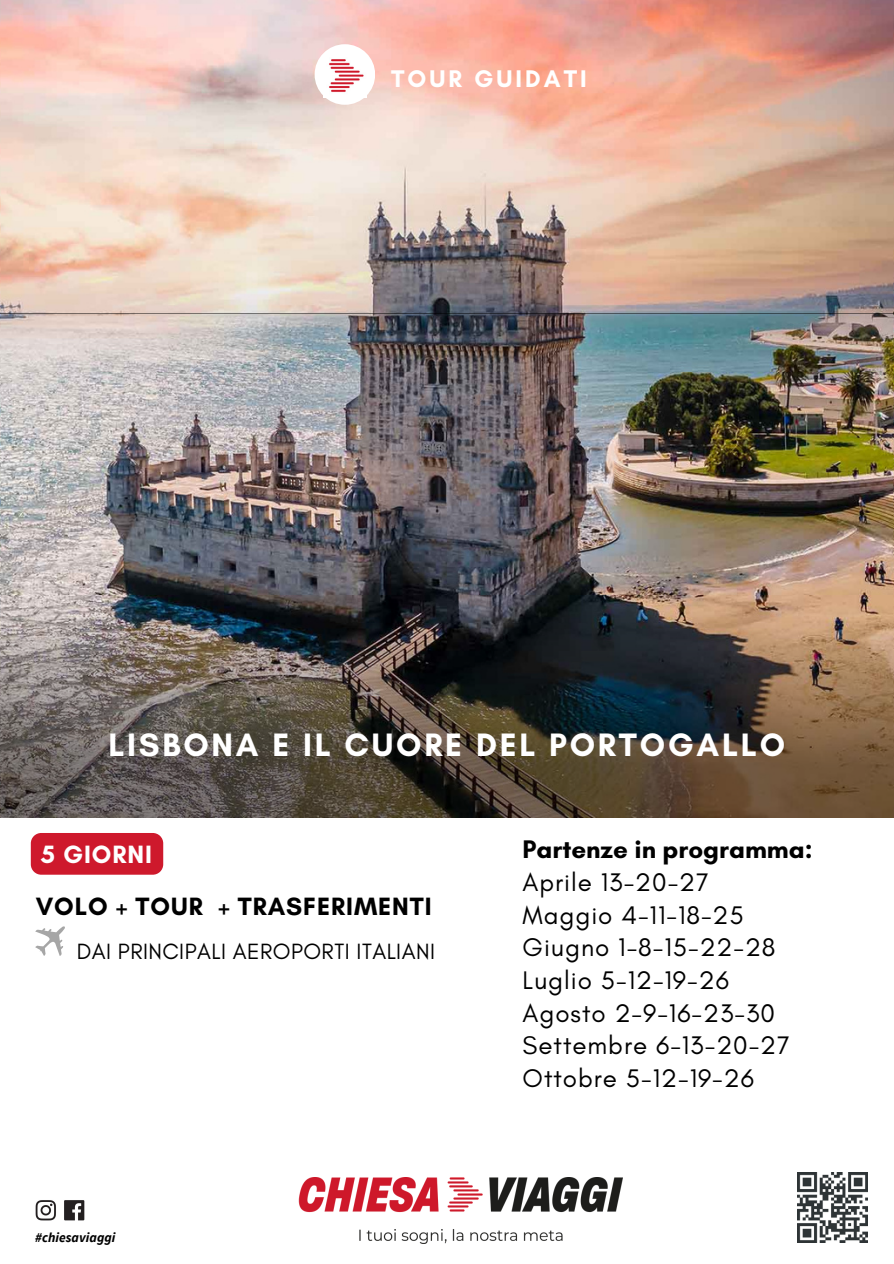
<style>
.page{position:relative;width:894px;height:1264px;background:#fff}
.page>*{position:absolute;margin:0;border:0;box-sizing:border-box;transform-origin:0 0}
.t1{font:700 33px "Glacial Indifference";letter-spacing:.085em;color:#fff}
.t2{font:25.95px "Glacial Indifference";letter-spacing:.035em;color:#000}
.t3{font:700 25.95px "Glacial Indifference";color:#000}
.t4{font:700 25.5px "Glacial Indifference";letter-spacing:.035em;color:#000}
.t5{font:700 25.5px "Glacial Indifference";letter-spacing:.035em;color:#fff}
.t6{font:700 24.6px "Glacial Indifference";letter-spacing:.125em;color:#fff}
.t7{font:22.5px "Glacial Indifference";letter-spacing:.02em;color:#000}
.t8{font:italic 700 13.5px "Source Sans Pro";letter-spacing:.005em;color:#000}
</style>
<div class="page">
<img style="left:0;top:0;width:893px;height:314px">
<img style="left:0;top:314px;width:893px;height:503px">
<div style="left:314px;top:44px;width:61px;height:61px;background:#fff;border-radius:50%"></div>
<img style="left:329px;top:59px;width:35px;height:33px">
<img style="left:298px;top:1177px;width:324px;height:65px">
<img style="left:797px;top:1172px;width:70px;height:70px">
<img style="left:35px;top:1200px;width:50px;height:21px">
<div style="left:31px;top:833px;width:132px;height:41px;background:#ce192c"></div>
<svg style="left:35px;top:926px;width:30px;height:29px"></svg>
<p class="t6" style="left:391px;top:63px;width:197px">TOUR GUIDATI</p>
<p class="t1" style="left:108px;top:724px;width:678px">LISBONA E IL CUORE DEL PORTOGALLO</p>
<p class="t5" style="left:41px;top:838px;width:112px">5 GIORNI</p>
<p class="t4" style="left:36px;top:890px;width:397px">VOLO + TOUR + TRASFERIMENTI</p>
<p class="t7" style="left:77px;top:937px;width:360px">DAI PRINCIPALI AEROPORTI ITALIANI</p>
<p class="t8" style="left:35px;top:1228px;width:82px">#chiesaviaggi</p>
<p class="t3" style="left:522px;top:833px;width:291px">Partenze in programma:</p>
<p class="t2" style="left:522px;top:866px;width:188px">Aprile 13-20-27</p>
<p class="t2" style="left:522px;top:899px;width:222px">Maggio 4-11-18-25</p>
<p class="t2" style="left:522px;top:931px;width:254px">Giugno 1-8-15-22-28</p>
<p class="t2" style="left:522px;top:964px;width:208px">Luglio 5-12-19-26</p>
<p class="t2" style="left:522px;top:996px;width:254px">Agosto 2-9-16-23-30</p>
<p class="t2" style="left:522px;top:1029px;width:269px">Settembre 6-13-20-27</p>
<p class="t2" style="left:522px;top:1062px;width:233px">Ottobre 5-12-19-26</p>
</div>
